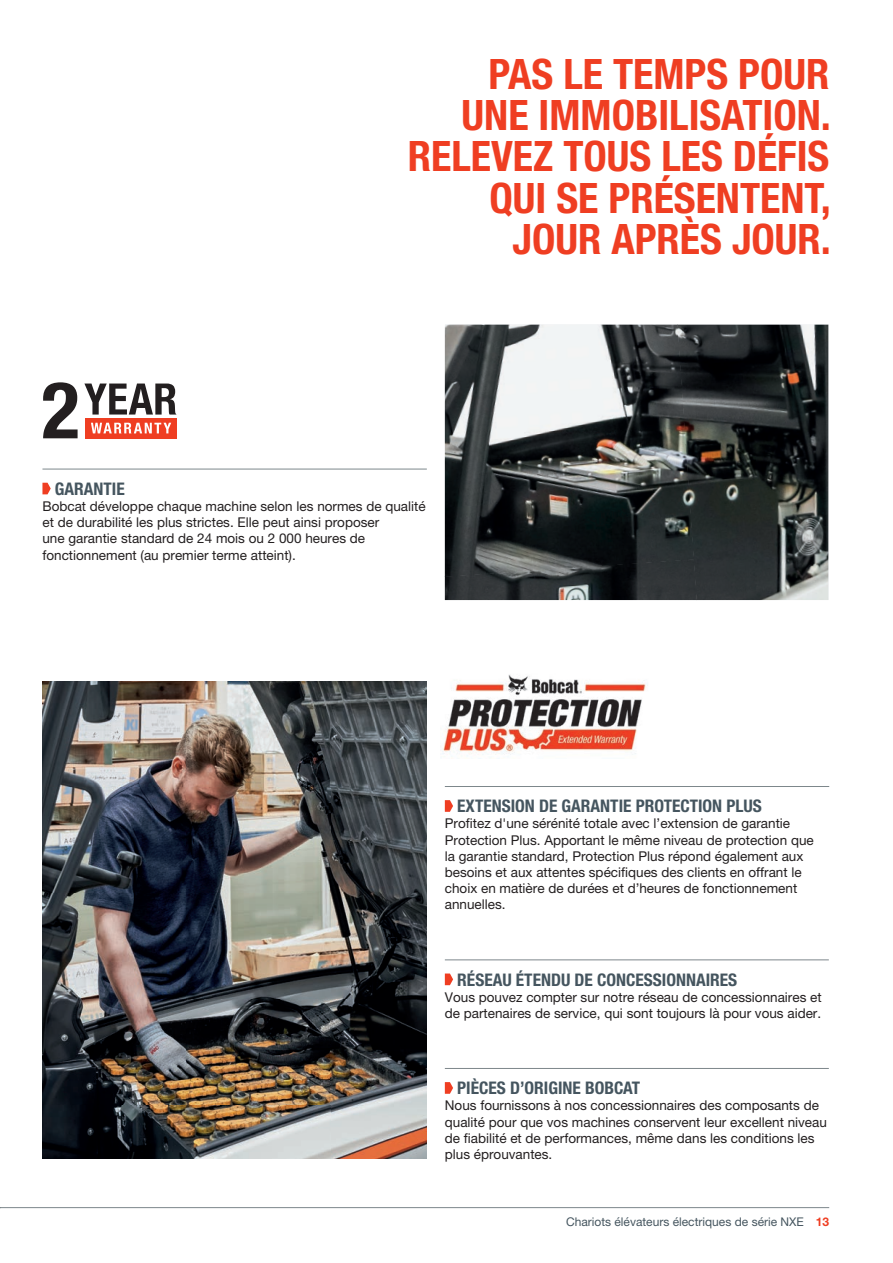
<style>
.page{position:relative;width:893px;height:1263px;background:#fff}
.page>*{position:absolute;margin:0;border:0;box-sizing:border-box;transform-origin:0 0}
.t1{font:700 condensed 42px/41.4px "Helvetica Neue LT Pro";color:#ef3e22;text-align:right}
.t2{font:700 condensed 17.4px "Helvetica Neue LT Pro";color:#45555f}
.t3{font:13.5px/16.2px "Helvetica Neue LT Pro";color:#231f20}
.t4{font:12px "Helvetica Neue LT Pro";color:#45555f}
.s1{font-weight:700;color:#ef3e22}
</style>
<div class="page">
<hr style="left:0;top:1207px;width:829px;height:1px;background:#7d878b">
<div style="left:85px;top:418px;width:91px;height:20px;background:#ef3e22"></div>
<svg style="left:84px;top:384px;width:92px;height:31px"></svg>
<svg style="left:91px;top:423px;width:80px;height:10px"></svg>
<svg style="left:43px;top:382px;width:35px;height:56px"></svg>
<img style="left:42px;top:681px;width:385px;height:478px">
<img style="left:445px;top:325px;width:232px;height:234px">
<img style="left:677px;top:325px;width:151px;height:275px">
<img style="left:445px;top:559px;width:252px;height:41px">
<img style="left:442px;top:674px;width:206px;height:85px">
<hr style="left:445px;top:1068px;width:384px;height:1px;background:#7d878b">
<svg style="left:445px;top:1082px;width:8px;height:12px"></svg>
<hr style="left:445px;top:960px;width:384px;height:1px;background:#7d878b">
<svg style="left:445px;top:974px;width:8px;height:11px"></svg>
<hr style="left:445px;top:786px;width:384px;height:1px;background:#7d878b">
<svg style="left:445px;top:800px;width:8px;height:12px"></svg>
<hr style="left:42px;top:469px;width:385px;height:1px;background:#7d878b">
<svg style="left:42px;top:483px;width:9px;height:11px"></svg>
<h1 class="t1" style="left:408px;top:57px;width:424px">PAS LE TEMPS POUR<br>UNE IMMOBILISATION.<br>RELEVEZ TOUS LES DÉFIS<br>QUI SE PRÉSENTENT,<br>JOUR APRÈS JOUR.</h1>
<p class="t2" style="left:55px;top:482px;width:71px">GARANTIE</p>
<p class="t3" style="left:42px;top:499px;width:385px">Bobcat développe chaque machine selon les normes de qualité et de durabilité les plus strictes. Elle peut ainsi proposer<br>une garantie standard de 24 mois ou 2 000 heures de fonctionnement (au premier terme atteint).</p>
<p class="t2" style="left:457px;top:800px;width:306px">EXTENSION DE GARANTIE PROTECTION PLUS</p>
<p class="t3" style="left:445px;top:817px;width:370px">Profitez d'une sérénité totale avec l’extension de garantie Protection Plus. Apportant le même niveau de protection que la garantie standard, Protection Plus répond également aux besoins et aux attentes spécifiques des clients en offrant le choix en matière de durées et d’heures de fonctionnement annuelles.</p>
<p class="t2" style="left:457px;top:973px;width:281px">RÉSEAU ÉTENDU DE CONCESSIONNAIRES</p>
<p class="t3" style="left:445px;top:990px;width:378px">Vous pouvez compter sur notre réseau de concessionnaires et de partenaires de service, qui sont toujours là pour vous aider.</p>
<p class="t2" style="left:457px;top:1082px;width:184px">PIÈCES D’ORIGINE BOBCAT</p>
<p class="t3" style="left:445px;top:1099px;width:384px">Nous fournissons à nos concessionnaires des composants de qualité pour que vos machines conservent leur excellent niveau de fiabilité et de performances, même dans les conditions les plus éprouvantes.</p>
<p class="t4" style="left:566px;top:1217px;width:265px">Chariots élévateurs électriques de série NXE <span class="s1">13</span></p>
</div>
